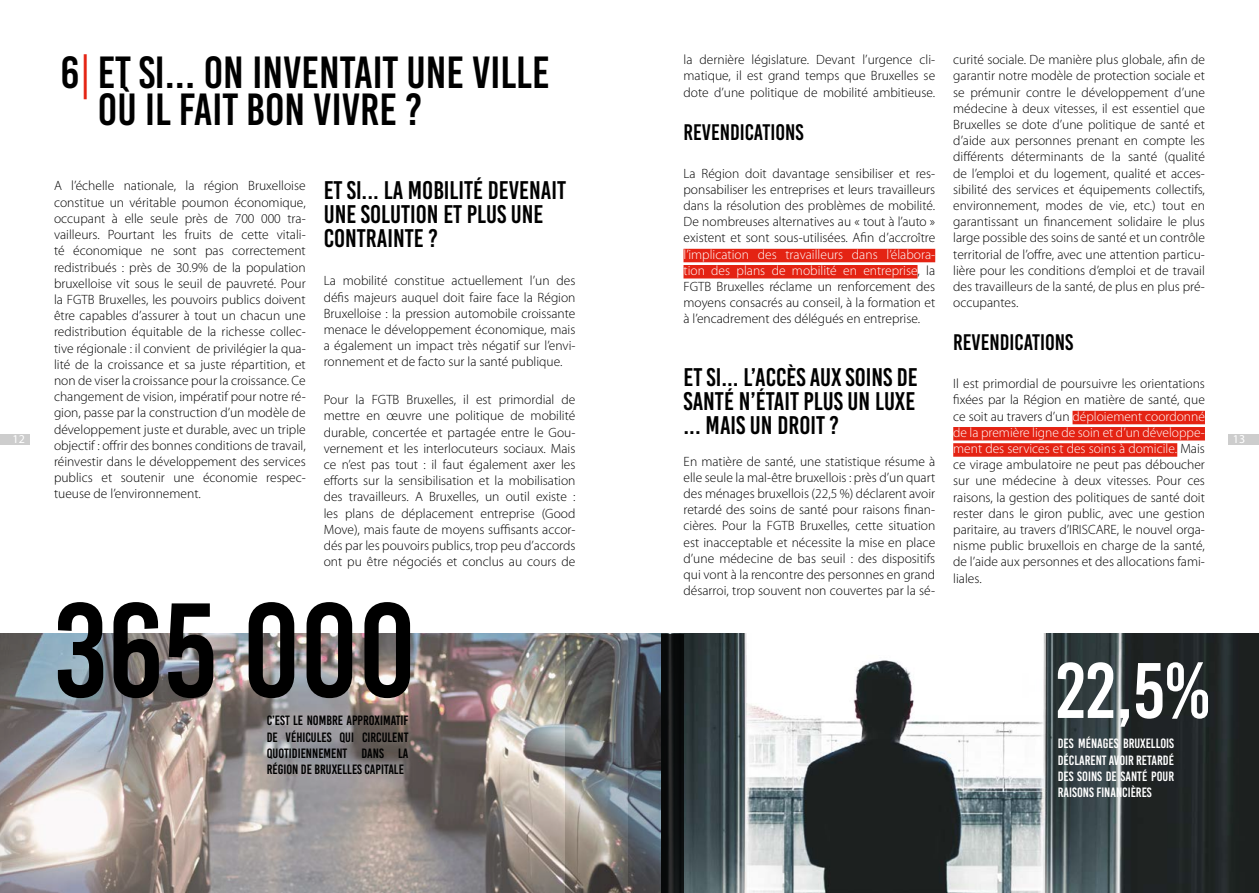
<style>
.page{position:relative;width:1259px;height:893px;background:#fff}
.page>*{position:absolute;margin:0;border:0;box-sizing:border-box;transform-origin:0 0}
.t1{font:133.35px "Bebas Kai";color:#000}
.t2{font:78.45px "Bebas Kai";color:#fff}
.t3{font:45px/37.5px "Bebas Kai";color:#000}
.t4{font:25.5px/24px "Bebas Kai";color:#000;text-align:justify}
.t5{font:22.5px "Bebas Kai";color:#000}
.t6{font:300 13.5px/16.2px "Myriad Pro";color:#000;text-align:justify}
.t7{font:13.5px/16.2px "Bebas Kai";color:#000;text-align:justify}
.t8{font:13.5px/16.2px "Bebas Kai";color:#fff;text-align:justify}
.t9{font:12px "Myriad Pro";color:#fff}
.s1{font-family:"Minion Pro";color:#e42313}
.s2{color:#fff}
</style>
<div class="page">
<div style="left:1228px;top:434px;width:31px;height:10px;background:#cdcdcd"></div>
<div style="left:0;top:434px;width:30px;height:10px;background:#cdcdcd"></div>
<div style="left:683px;top:249px;width:252px;height:13px;background:#e42313"></div>
<div style="left:683px;top:265px;width:234px;height:13px;background:#e42313"></div>
<div style="left:1072px;top:411px;width:133px;height:13px;background:#e42313"></div>
<div style="left:953px;top:427px;width:252px;height:13px;background:#e42313"></div>
<div style="left:953px;top:443px;width:224px;height:14px;background:#e42313"></div>
<img style="left:683px;top:634px;width:576px;height:259px">
<svg style="left:661px;top:634px;width:22px;height:259px;background:#0f1111"></svg>
<img style="left:0;top:634px;width:661px;height:259px">
<p class="t9" style="left:13px;top:432px;width:14px">12</p>
<h3 class="t3" style="left:98px;top:54px;width:453px;text-indent:-37px">6<span class="s1">|</span>ET SI... ON INVENTAIT UNE VILLE<br>OÙ IL FAIT BON VIVRE ?</h3>
<p class="t6" style="left:54px;top:178px;width:253px">A l’échelle nationale, la région Bruxelloise constitue un véritable poumon économique, occupant à elle seule près de 700 000 tra&shy;vailleurs. Pourtant les fruits de cette vitali&shy;té économique ne sont pas correctement redistribués : près de 30.9% de la population bruxelloise vit sous le seuil de pauvreté. Pour la FGTB Bruxelles, les pouvoirs publics doivent être capables d’assurer à tout un chacun une redistribution équitable de la richesse collec&shy;tive régionale : il convient de privilégier la qua&shy;lité de la croissance et sa juste répartition, et non de viser la croissance pour la croissance. Ce changement de vision, impératif pour notre ré&shy;gion, passe par la construction d’un modèle de développement juste et durable, avec un triple objectif : offrir des bonnes conditions de travail, réinvestir dans le développement des services publics et soutenir une économie respec&shy;tueuse de l’environnement.</p>
<h3 class="t4" style="left:324px;top:179px;width:244px;text-align:left">ET SI... LA MOBILITÉ DEVENAIT<br>UNE SOLUTION ET PLUS UNE<br>CONTRAINTE ?</h3>
<p class="t6" style="left:324px;top:273px;width:253px">La mobilité constitue actuellement l’un des défis majeurs auquel doit faire face la Région Bruxelloise : la pression automobile croissante menace le développement économique, mais a également un impact très négatif sur l’envi&shy;ronnement et de facto sur la santé publique.</p>
<p class="t6" style="left:324px;top:391px;width:253px">Pour la FGTB Bruxelles, il est primordial de mettre en œuvre une politique de mobilité durable, concertée et partagée entre le Gou&shy;vernement et les interlocuteurs sociaux. Mais ce n’est pas tout : il faut également axer les efforts sur la sensibilisation et la mobilisation des travailleurs. A Bruxelles, un outil existe : les plans de déplacement entreprise (Good Move), mais faute de moyens suffisants accor&shy;dés par les pouvoirs publics, trop peu d’accords ont pu être négociés et conclus au cours de</p>
<h1 class="t1" style="left:54px;top:579px;width:364px">365 000</h1>
<p class="t7" style="left:267px;top:713px;width:143px">C’EST LE NOMBRE APPROXIMATIF DE VÉHICULES QUI CIRCULENT QUOTIDIENNEMENT DANS LA RÉGION DE BRUXELLES CAPITALE</p>
<p class="t6" style="left:683px;top:51px;width:253px">la dernière législature. Devant l’urgence cli&shy;matique, il est grand temps que Bruxelles se dote d’une politique de mobilité ambitieuse.</p>
<h3 class="t5" style="left:683px;top:120px;width:122px">REVENDICATIONS</h3>
<p class="t6" style="left:683px;top:165px;width:253px">La Région doit davantage sensibiliser et res&shy;ponsabiliser les entreprises et leurs travailleurs dans la résolution des problèmes de mobilité.<br>De nombreuses alternatives au « tout à l’auto » existent et sont sous-utilisées. Afin d’accroître</p>
<p class="t6" style="left:683px;top:246px;width:253px"><span class="s2">l’implication des travailleurs dans l’élabora&shy;tion des plans de mobilité en entreprise</span>, la FGTB Bruxelles réclame un renforcement des moyens consacrés au conseil, à la formation et à l’encadrement des délégués en entreprise.</p>
<h3 class="t4" style="left:683px;top:366px;width:236px">ET SI... L’ACCÈS AUX SOINS DE SANTÉ N’ÉTAIT PLUS UN LUXE ... MAIS UN DROIT ?</h3>
<p class="t6" style="left:683px;top:453px;width:253px">En matière de santé, une statistique résume à elle seule la mal-être bruxellois : près d’un quart des ménages bruxellois (22,5 %) déclarent avoir retardé des soins de santé pour raisons finan&shy;cières. Pour la FGTB Bruxelles, cette situation est inacceptable et nécessite la mise en place d’une médecine de bas seuil : des dispositifs qui vont à la rencontre des personnes en grand désarroi, trop souvent non couvertes par la sé-</p>
<p class="t6" style="left:953px;top:51px;width:253px">curité sociale. De manière plus globale, afin de garantir notre modèle de protection sociale et se prémunir contre le développement d’une médecine à deux vitesses, il est essentiel que Bruxelles se dote d’une politique de santé et d’aide aux personnes prenant en compte les différents déterminants de la santé (qualité de l’emploi et du logement, qualité et acces&shy;sibilité des services et équipements collectifs, environnement, modes de vie, etc.) tout en garantissant un financement solidaire le plus large possible des soins de santé et un contrôle territorial de l’offre, avec une attention particu&shy;lière pour les conditions d’emploi et de travail des travailleurs de la santé, de plus en plus pré&shy;occupantes.</p>
<h3 class="t5" style="left:953px;top:330px;width:122px">REVENDICATIONS</h3>
<p class="t6" style="left:953px;top:375px;width:253px">Il est primordial de poursuivre les orientations fixées par la Région en matière de santé, que ce soit au travers d’un <span class="s2">déploiement coordonné de la première ligne de soin et d’un développe&shy;ment des services et des soins à domicile.</span> Mais ce virage ambulatoire ne peut pas déboucher sur une médecine à deux vitesses. Pour ces raisons, la gestion des politiques de santé doit rester dans le giron public, avec une gestion paritaire, au travers d’IRISCARE, le nouvel orga&shy;nisme public bruxellois en charge de la santé, de l’aide aux personnes et des allocations fami&shy;liales.</p>
<h2 class="t2" style="left:1056px;top:649px;width:156px">22,5%</h2>
<p class="t8" style="left:1057px;top:736px;width:118px">DES MÉNAGES BRUXELLOIS DÉCLARENT AVOIR RETARDÉ DES SOINS DE SANTÉ POUR RAISONS FINANCIÈRES</p>
<p class="t9" style="left:1232px;top:432px;width:14px">13</p>
</div>
